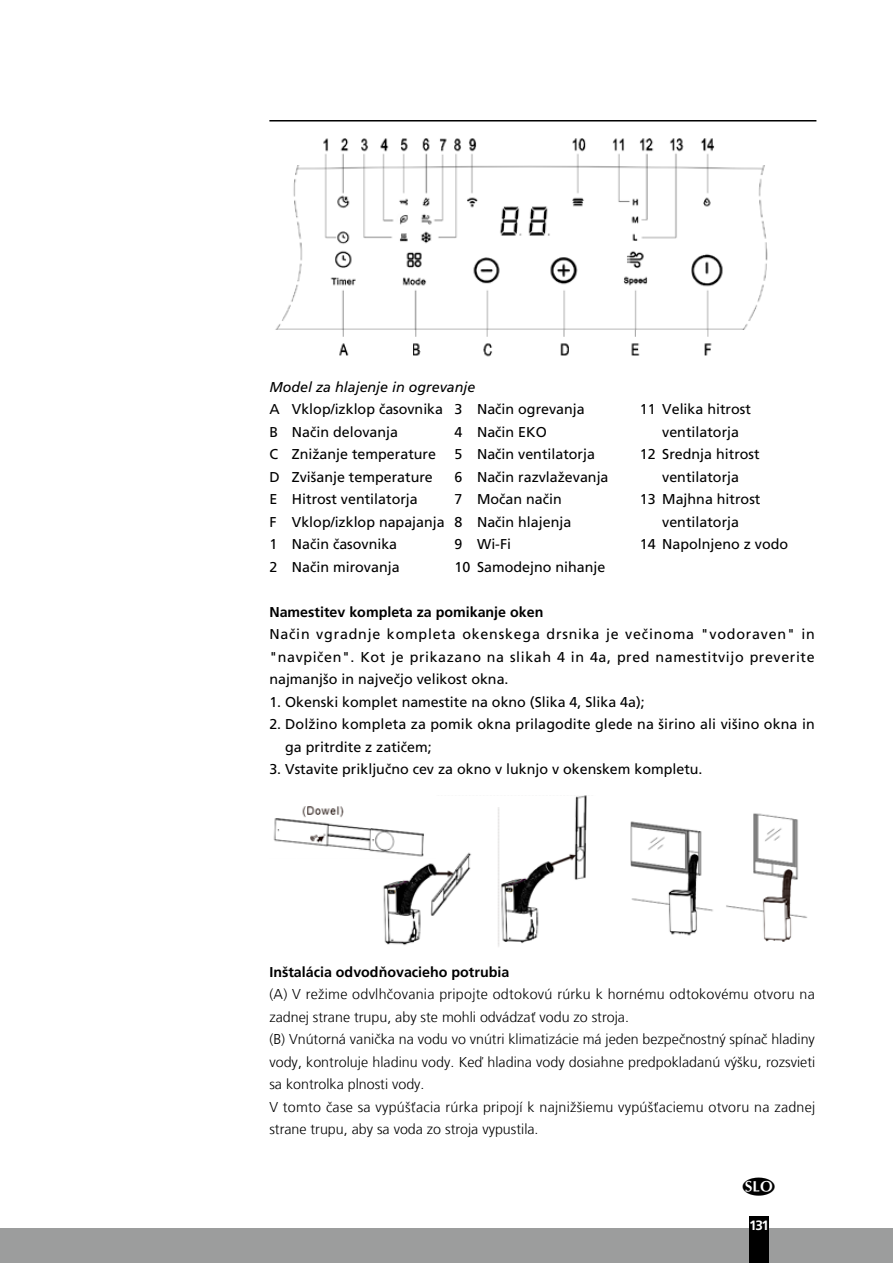
<style>
.page{position:relative;width:893px;height:1263px;background:#fff}
.page>*{position:absolute;margin:0;border:0;box-sizing:border-box;transform-origin:0 0}
.t1{font:14.25px/22.5px "Frutiger LT Com";color:#000}
.t2{font:300 14.25px/22.5px "Frutiger LT Com";color:#000}
.t3{font:700 14.25px "Frutiger LT Com";color:#000}
.t4{font:italic 14.25px "Frutiger LT Std";color:#000}
.t5{font:700 13.5px "Frutiger LT Com";color:#fff}
</style>
<div class="page">
<div style="left:0;top:1229px;width:893px;height:34px;background:#9c9d9d"></div>
<div style="left:749px;top:1216px;width:20px;height:47px;background:#000"></div>
<hr style="left:269px;top:120px;width:547px;height:1px;background:#000">
<img style="left:275px;top:138px;width:493px;height:219px">
<img style="left:383px;top:795px;width:425px;height:152px">
<img style="left:273px;top:795px;width:163px;height:64px">
<p class="t4" style="left:269px;top:378px;width:207px">Model za hlajenje in ogrevanje</p>
<p class="t1" style="left:269px;top:398px;width:177px">A Vklop/izklop časovnika<br>B Način delovanja<br>C Znižanje temperature<br>D Zvišanje temperature<br>E Hitrost ventilatorja<br>F Vklop/izklop napajanja<br>1 Način časovnika<br>2 Način mirovanja</p>
<p class="t1" style="left:455px;top:398px;width:155px">3 Način ogrevanja<br>4 Način EKO<br>5 Način ventilatorja<br>6 Način razvlaževanja<br>7 Močan način<br>8 Način hlajenja<br>9 Wi-Fi<br>10 Samodejno nihanje</p>
<p class="t1" style="left:640px;top:398px;width:113px">11 Velika hitrost</p>
<p class="t1" style="left:662px;top:420px;width:78px">ventilatorja</p>
<p class="t1" style="left:640px;top:443px;width:121px">12 Srednja hitrost</p>
<p class="t1" style="left:662px;top:465px;width:78px">ventilatorja</p>
<p class="t1" style="left:640px;top:488px;width:122px">13 Majhna hitrost</p>
<p class="t1" style="left:662px;top:510px;width:78px">ventilatorja</p>
<p class="t1" style="left:640px;top:533px;width:150px">14 Napolnjeno z vodo</p>
<p class="t3" style="left:269px;top:603px;width:276px">Namestitev kompleta za pomikanje oken</p>
<p class="t1" style="left:269px;top:623px;width:547px;text-align:justify">Način vgradnje kompleta okenskega drsnika je večinoma "vodoraven" in "navpičen". Kot je prikazano na slikah 4 in 4a, pred namestitvijo preverite najmanjšo in največjo velikost okna.</p>
<p class="t1" style="left:269px;top:690px;width:377px">1. Okenski komplet namestite na okno (Slika 4, Slika 4a);</p>
<p class="t1" style="left:285px;top:713px;width:531px;text-indent:-16px">2. Dolžino kompleta za pomik okna prilagodite glede na širino ali višino okna in ga pritrdite z zatičem;</p>
<p class="t1" style="left:269px;top:758px;width:435px">3. Vstavite priključno cev za okno v luknjo v okenskem kompletu.</p>
<p class="t3" style="left:269px;top:963px;width:241px">Inštalácia odvodňovacieho potrubia</p>
<p class="t2" style="left:269px;top:983px;width:547px">(A) V režime odvlhčovania pripojte odtokovú rúrku k hornému odtokovému otvoru na zadnej strane trupu, aby ste mohli odvádzať vodu zo stroja.<br>(B) Vnútorná vanička na vodu vo vnútri klimatizácie má jeden bezpečnostný spínač hladiny vody, kontroluje hladinu vody. Keď hladina vody dosiahne predpokladanú výšku, rozsvieti sa kontrolka plnosti vody.<br>V tomto čase sa vypúšťacia rúrka pripojí k najnižšiemu vypúšťaciemu otvoru na zadnej strane trupu, aby sa voda zo stroja vypustila.</p>
<p class="t5" style="left:749px;top:1217px;width:21px">131</p>
</div>
